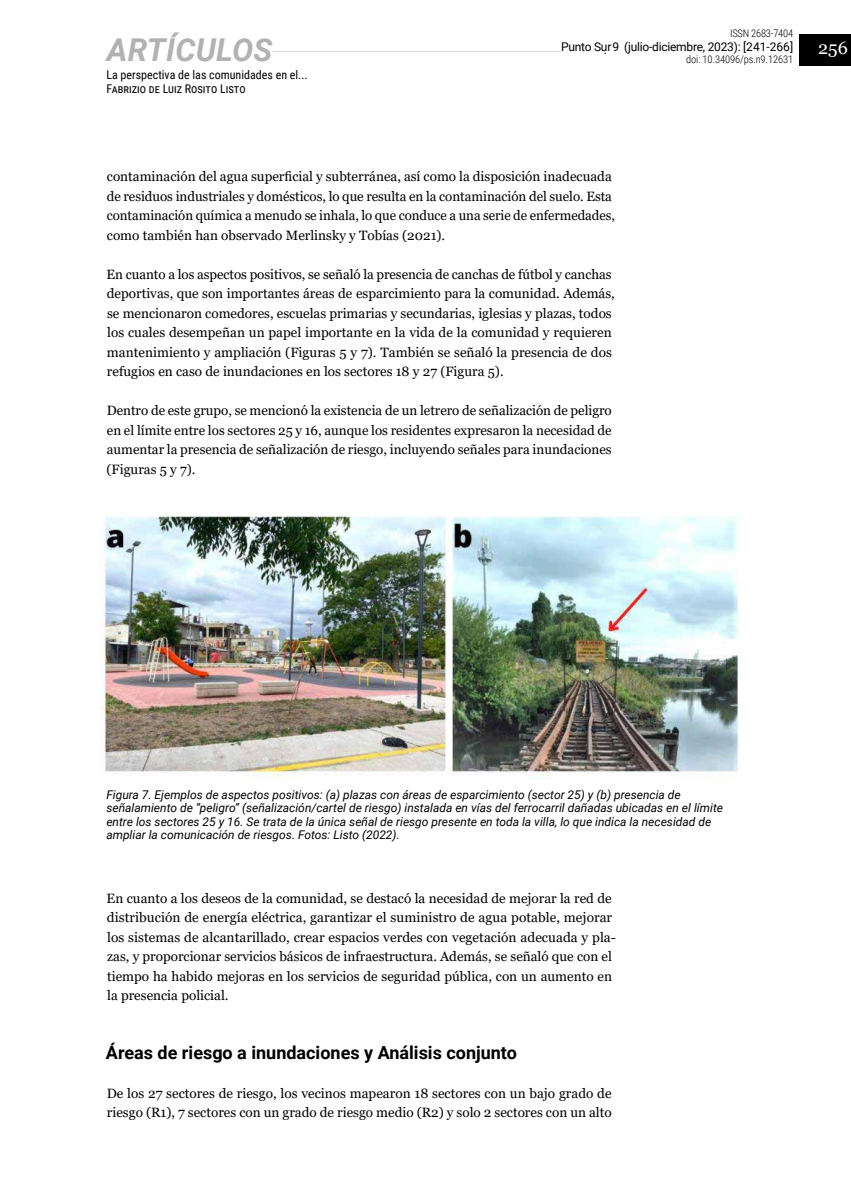
<style>
.page{position:relative;width:851px;height:1191px;background:#fff}
.page>*{position:absolute;margin:0;border:0;box-sizing:border-box;transform-origin:0 0}
.t1{font:italic 700 31.5px "Roboto";letter-spacing:.005em;color:#b3b2b2}
.t2{font:700 18px "Roboto";color:#000}
.t3{font:18px "Georgia";color:#fff}
.t4{font:13.5px/19.5px "Georgia";color:#000}
.t5{font:italic 12px/13.5px "Roboto";color:#000}
.t6{font:12px/14.4px "Roboto Condensed";color:#000}
.t7{font:12px "Roboto";letter-spacing:-.02em;color:#000}
.t8{font:300 10.5px "Roboto Condensed";letter-spacing:-.01em;color:#000}
</style>
<div class="page">
<hr style="left:106px;top:51px;width:546px;height:1px;background:#dadada">
<div style="left:799px;top:35px;width:51px;height:31px;background:#000"></div>
<div style="left:561px;top:40px;width:42px;height:15px;background:#fff"></div>
<hr style="left:603px;top:43px;width:4px;height:15px;background:#fff">
<div style="left:607px;top:40px;width:186px;height:15px;background:#fff"></div>
<div style="left:107px;top:35px;width:166px;height:26px;background:#fff"></div>
<img style="left:100px;top:516px;width:638px;height:263px">
<h1 class="t1" style="left:107px;top:28px;width:167px">ARTÍCULOS</h1>
<p class="t6" style="left:106px;top:67px;width:203px">La perspectiva de las comunidades en el...<br>Fabrizio de Luiz Rosito Listo</p>
<p class="t8" style="left:730px;top:26px;width:65px">ISSN 2683-7404</p>
<p class="t7" style="left:561px;top:38px;width:234px">Punto Su.r9 (julio-diciembre, 2023): [241-266]</p>
<p class="t8" style="left:686px;top:52px;width:108px">doi: 10.34096/ps.n9.12631</p>
<h2 class="t3" style="left:818px;top:37px;width:31px">256</h2>
<p class="t4" style="left:107px;top:167px;width:509px">contaminación del agua superficial y subterránea, así como la disposición inadecuada de residuos industriales y domésticos, lo que resulta en la contaminación del suelo. Esta contaminación química a menudo se inhala, lo que conduce a una serie de enfermedades, como también han observado Merlinsky y Tobías (2021).</p>
<p class="t4" style="left:107px;top:264px;width:509px">En cuanto a los aspectos positivos, se señaló la presencia de canchas de fútbol y canchas deportivas, que son importantes áreas de esparcimiento para la comunidad. Además, se mencionaron comedores, escuelas primarias y secundarias, iglesias y plazas, todos los cuales desempeñan un papel importante en la vida de la comunidad y requieren mantenimiento y ampliación (Figuras 5 y 7). También se señaló la presencia de dos refugios en caso de inundaciones en los sectores 18 y 27 (Figura 5).</p>
<p class="t4" style="left:107px;top:401px;width:506px;text-align:justify">Dentro de este grupo, se mencionó la existencia de un letrero de señalización de peligro en el límite entre los sectores 25 y 16, aunque los residentes expresaron la necesidad de aumentar la presencia de señalización de riesgo, incluyendo señales para inundaciones (Figuras 5 y 7).</p>
<p class="t5" style="left:106px;top:787px;width:618px">Figura 7. Ejemplos de aspectos positivos: (a) plazas con áreas de esparcimiento (sector 25) y (b) presencia de señalamiento de “peligro” (señalización/cartel de riesgo) instalada en vías del ferrocarril dañadas ubicadas en el límite entre los sectores 25 y 16. Se trata de la única señal de riesgo presente en toda la villa, lo que indica la necesidad de ampliar la comunicación de riesgos. Fotos: Listo (2022).</p>
<p class="t4" style="left:107px;top:888px;width:510px">En cuanto a los deseos de la comunidad, se destacó la necesidad de mejorar la red de distribución de energía eléctrica, garantizar el suministro de agua potable, mejorar los sistemas de alcantarillado, crear espacios verdes con vegetación adecuada y pla&shy;zas, y proporcionar servicios básicos de infraestructura. Además, se señaló que con el tiempo ha habido mejoras en los servicios de seguridad pública, con un aumento en la presencia policial.</p>
<h2 class="t2" style="left:106px;top:1040px;width:412px">Áreas de riesgo a inundaciones y Análisis conjunto</h2>
<p class="t4" style="left:107px;top:1083px;width:506px">De los 27 sectores de riesgo, los vecinos mapearon 18 sectores con un bajo grado de riesgo (R1), 7 sectores con un grado de riesgo medio (R2) y solo 2 sectores con un alto</p>
</div>
